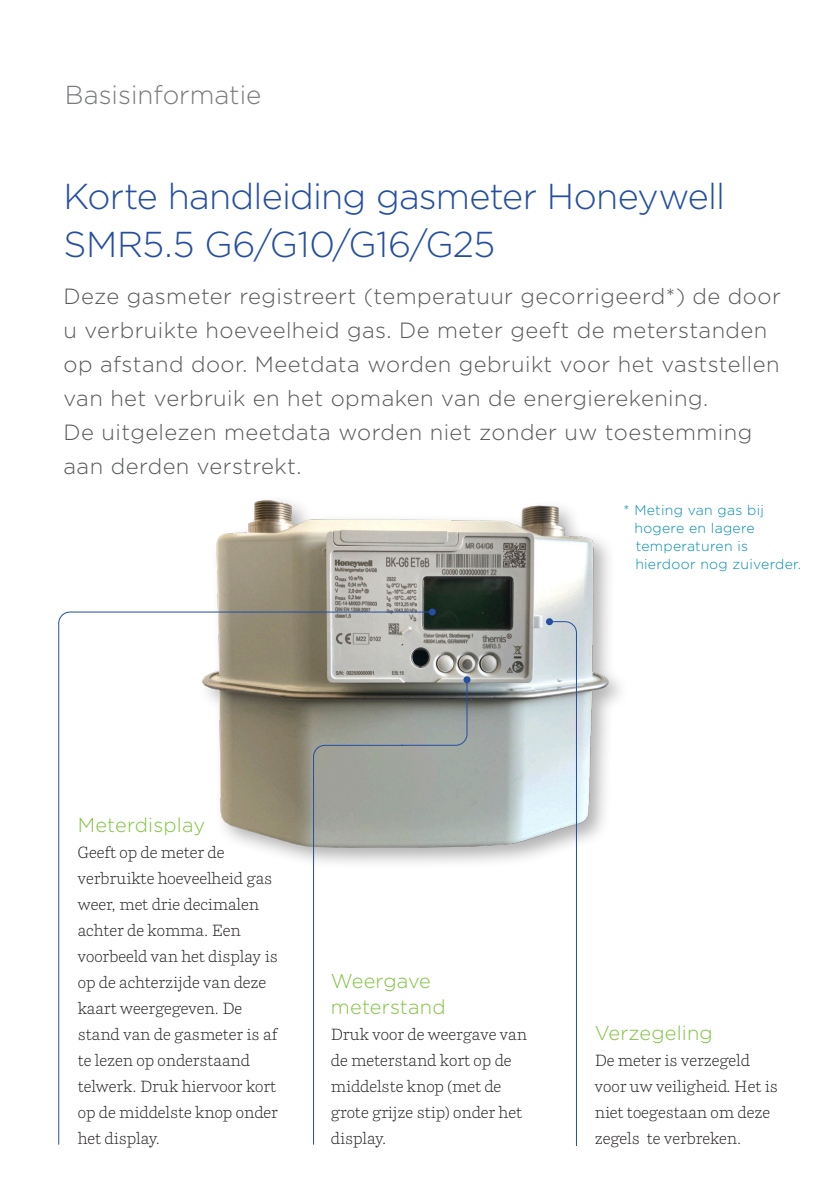
<style>
.page{position:relative;width:840px;height:1191px;background:#fff}
.page>*{position:absolute;margin:0;border:0;box-sizing:border-box;transform-origin:0 0}
._01-LI-Titel{font:300 36px/48px "Gotham";letter-spacing:-.02em;color:#244ea1}
.t1{font:300 26px "Gotham";color:#787a7d}
.t2{font:300 22px/34px "Gotham";letter-spacing:.02em;color:#57585a}
.t3{font:300 20px/26px "Gotham";letter-spacing:.01em;color:#81c340}
.t4{font:300 16px/26px "Parry";color:#231f20}
.t5{font:300 14px/18px "Gotham";letter-spacing:.02em;color:#008db0}
</style>
<div class="page">
<img style="left:216px;top:500px;width:405px;height:362px">
<svg style="left:58px;top:611px;width:375px;height:534px"></svg>
<svg style="left:428px;top:608px;width:7px;height:7px"></svg>
<svg style="left:548px;top:620px;width:29px;height:526px"></svg>
<svg style="left:545px;top:618px;width:7px;height:7px"></svg>
<svg style="left:312px;top:679px;width:155px;height:466px"></svg>
<div style="left:463px;top:676px;width:7px;height:7px;background:#244ea1;border-radius:50%"></div>
<p class="t1" style="left:65px;top:78px;width:198px">Basisinformatie</p>
<p class="_01-LI-Titel" style="left:63px;top:171px;width:662px">Korte handleiding gasmeter Honeywell<br>SMR5.5 G6/G10/G16/G25</p>
<p class="t2" style="left:63px;top:278px;width:718px">Deze gasmeter registreert (temperatuur gecorrigeerd*) de door u verbruikte hoeveelheid gas. De meter geeft de meterstanden op afstand door. Meetdata worden gebruikt voor het vaststellen van het verbruik en het opmaken van de energierekening.<br>De uitgelezen meetdata worden niet zonder uw toestemming aan derden verstrekt.</p>
<p class="t5" style="left:623px;top:500px;width:142px">* Meting van gas bij</p>
<p class="t5" style="left:634px;top:518px;width:122px">hogere en lagere</p>
<p class="t5" style="left:635px;top:536px;width:167px">temperaturen is hierdoor nog zuiverder.</p>
<p class="t3" style="left:78px;top:811px;width:129px">Meterdisplay</p>
<p class="t4" style="left:78px;top:839px;width:201px">Geeft op de meter de verbruikte hoeveelheid gas weer, met drie decimalen achter de komma. Een voorbeeld van het display is op de achterzijde van deze kaart weergegeven. De stand van de gasmeter is af te lezen op onderstaand telwerk. Druk hiervoor kort op de middelste knop onder het display.</p>
<p class="t3" style="left:331px;top:967px;width:116px">Weergave meterstand</p>
<p class="t4" style="left:331px;top:1021px;width:197px">Druk voor de weergave van de meterstand kort op de middelste knop (met de grote grijze stip) onder het display.</p>
<p class="t3" style="left:594px;top:1019px;width:119px">Verzegeling</p>
<p class="t4" style="left:594px;top:1047px;width:184px">De meter is verzegeld voor uw veiligheid. Het is niet toegestaan om deze zegels te verbreken.</p>
</div>
